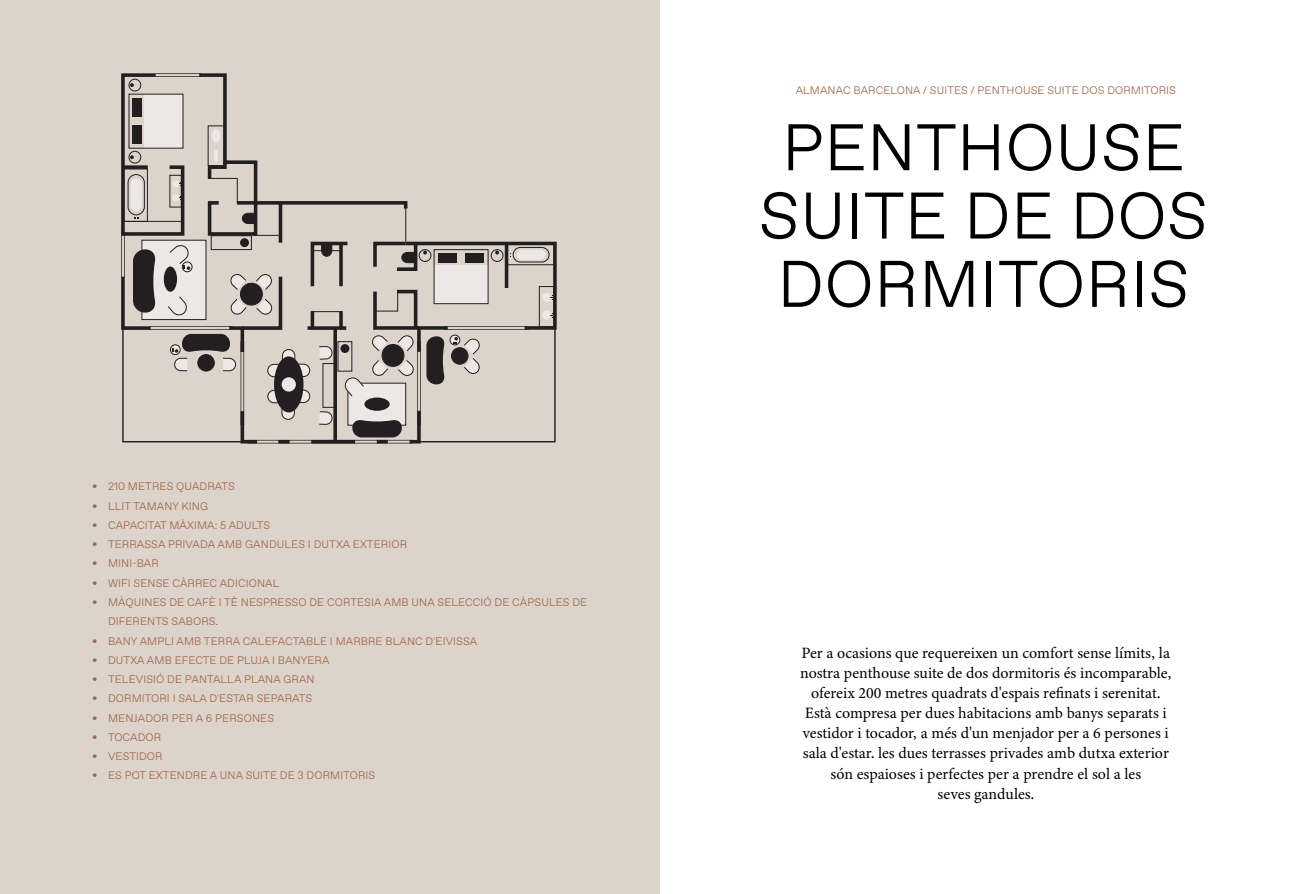
<style>
.page{position:relative;width:1313px;height:894px;background:#fff}
.page>*{position:absolute;margin:0;border:0;box-sizing:border-box;transform-origin:0 0}
.t1{font:300 65.62px/68.2px "Favorit Std";letter-spacing:.01em;color:#000;text-align:center}
.t2{font:15.75px/20.1px "Minion Variable Concept";color:#000;text-align:center}
.t3{font:300 10.94px/19.2px "Favorit Std";letter-spacing:.01em;color:#a1664b}
</style>
<div class="page">
<div style="left:0;top:0;width:659px;height:893px;background:#dcd3cb"></div>
<svg style="left:121px;top:73px;width:436px;height:371px"></svg>
<hr style="left:405px;top:205px;width:1px;height:37px;background:#231f20">
<p class="t3" style="left:92px;top:476px;width:144px">• 210 METRES QUADRATS</p>
<p class="t3" style="left:92px;top:496px;width:117px">• LLIT TAMANY KING</p>
<p class="t3" style="left:92px;top:515px;width:179px">• CAPACITAT MÀXIMA: 5 ADULTS</p>
<p class="t3" style="left:92px;top:534px;width:316px">• TERRASSA PRIVADA AMB GANDULES I DUTXA EXTERIOR</p>
<p class="t3" style="left:92px;top:553px;width:68px">• MINI-BAR</p>
<p class="t3" style="left:92px;top:573px;width:188px">• WIFI SENSE CÀRREC ADICIONAL</p>
<p class="t3" style="left:108px;top:592px;width:481px;text-indent:-16px">• MÀQUINES DE CAFÈ I TÈ NESPRESSO DE CORTESIA AMB UNA SELECCIÓ DE CÀPSULES DE<br>DIFERENTS SABORS.</p>
<p class="t3" style="left:92px;top:630px;width:386px">• BANY AMPLI AMB TERRA CALEFACTABLE I MARBRE BLANC D'EIVISSA</p>
<p class="t3" style="left:92px;top:650px;width:239px">• DUTXA AMB EFECTE DE PLUJA I BANYERA</p>
<p class="t3" style="left:92px;top:669px;width:224px">• TELEVISIÓ DE PANTALLA PLANA GRAN</p>
<p class="t3" style="left:92px;top:688px;width:221px">• DORMITORI I SALA D'ESTAR SEPARATS</p>
<p class="t3" style="left:92px;top:707px;width:183px">• MENJADOR PER A 6 PERSONES</p>
<p class="t3" style="left:92px;top:727px;width:71px">• TOCADOR</p>
<p class="t3" style="left:92px;top:746px;width:72px">• VESTIDOR</p>
<p class="t3" style="left:92px;top:765px;width:284px">• ES POT EXTENDRE A UNA SUITE DE 3 DORMITORIS</p>
<p class="t3" style="left:795px;top:80px;width:382px">ALMANAC BARCELONA / SUITES / PENTHOUSE SUITE DOS DORMITORIS</p>
<h1 class="t1" style="left:759px;top:111px;width:450px">PENTHOUSE<br>SUITE DE DOS<br>DORMITORIS</h1>
<p class="t2" style="left:800px;top:642px;width:373px">Per a ocasions que requereixen un comfort sense límits, la nostra penthouse suite de dos dormitoris és incomparable, ofereix 200 metres quadrats d'espais refinats i serenitat.<br>Està compresa per dues habitacions amb banys separats i vestidor i tocador, a més d'un menjador per a 6 persones i sala d'estar. les dues terrasses privades amb dutxa exterior són espaioses i perfectes per a prendre el sol a les<br>seves gandules.</p>
</div>
